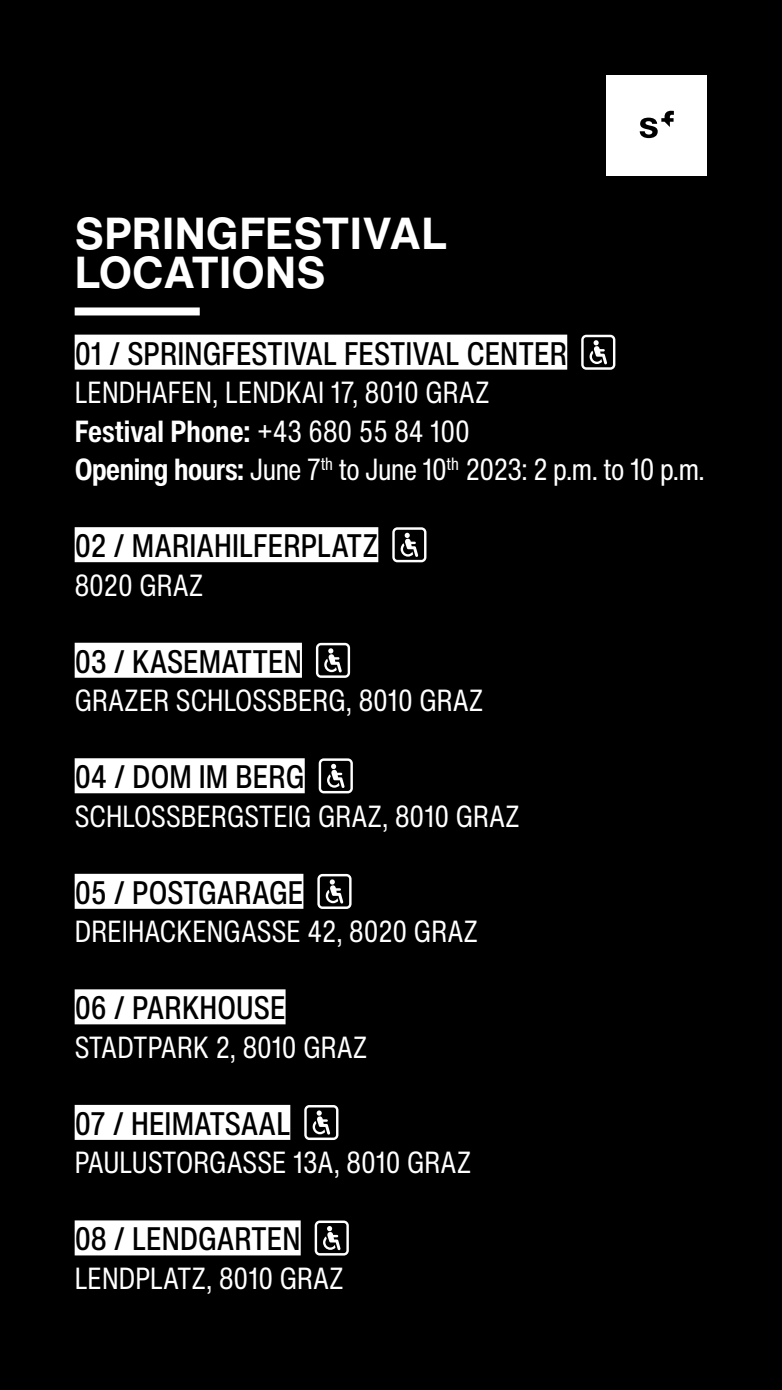
<style>
.page{position:relative;width:782px;height:1390px;background:#000}
.page>*{position:absolute;margin:0;border:0;box-sizing:border-box;transform-origin:0 0}
.t1{font:700 44px/38.5px "Helvetica Now Text";letter-spacing:.01em;color:#fff}
.t2{font:500 condensed 32px "Helvetica Now Text";color:#000}
.t3{font:condensed 30px/38.5px "Helvetica Now Text";color:#fff}
.s1{font-weight:700}
</style>
<div class="page">
<div style="left:606px;top:75px;width:100px;height:100px;background:#fff"></div>
<svg style="left:639px;top:111px;width:34px;height:27px"></svg>
<div style="left:75px;top:334px;width:492px;height:36px;background:#fff"></div>
<div style="left:75px;top:527px;width:303px;height:35px;background:#fff"></div>
<div style="left:75px;top:642px;width:227px;height:36px;background:#fff"></div>
<div style="left:75px;top:758px;width:230px;height:35px;background:#fff"></div>
<div style="left:75px;top:874px;width:228px;height:34px;background:#fff"></div>
<div style="left:75px;top:989px;width:210px;height:35px;background:#fff"></div>
<div style="left:75px;top:1104px;width:215px;height:36px;background:#fff"></div>
<div style="left:75px;top:1220px;width:226px;height:35px;background:#fff"></div>
<svg style="left:581px;top:335px;width:34px;height:35px"></svg>
<svg style="left:392px;top:527px;width:34px;height:35px"></svg>
<svg style="left:316px;top:643px;width:34px;height:35px"></svg>
<svg style="left:319px;top:758px;width:34px;height:35px"></svg>
<svg style="left:317px;top:874px;width:34px;height:35px"></svg>
<svg style="left:304px;top:1105px;width:34px;height:35px"></svg>
<svg style="left:314px;top:1220px;width:35px;height:35px"></svg>
<div style="left:75px;top:307px;width:125px;height:8px;background:#fff"></div>
<h1 class="t1" style="left:75px;top:213px;width:373px">SPRINGFESTIVAL<br>LOCATIONS</h1>
<p class="t2" style="left:75px;top:332px;width:494px">01 / SPRINGFESTIVAL FESTIVAL CENTER</p>
<p class="t3" style="left:75px;top:373px;width:631px">LENDHAFEN, LENDKAI 17, 8010 GRAZ<br><span class="s1">Festival Phone:</span> +43 680 55 84 100<br><span class="s1">Opening hours:</span> June 7<sup>th</sup> to June 10<sup>th</sup> 2023: 2 p.m. to 10 p.m.</p>
<p class="t2" style="left:75px;top:525px;width:305px">02 / MARIAHILFERPLATZ</p>
<p class="t3" style="left:75px;top:566px;width:130px">8020 GRAZ</p>
<p class="t2" style="left:75px;top:640px;width:229px">03 / KASEMATTEN</p>
<p class="t3" style="left:75px;top:681px;width:410px">GRAZER SCHLOSSBERG, 8010 GRAZ</p>
<p class="t2" style="left:75px;top:756px;width:231px">04 / DOM IM BERG</p>
<p class="t3" style="left:75px;top:797px;width:447px">SCHLOSSBERGSTEIG GRAZ, 8010 GRAZ</p>
<p class="t2" style="left:75px;top:871px;width:230px">05 / POSTGARAGE</p>
<p class="t3" style="left:75px;top:912px;width:405px">DREIHACKENGASSE 42, 8020 GRAZ</p>
<p class="t2" style="left:75px;top:987px;width:212px">06 / PARKHOUSE</p>
<p class="t3" style="left:75px;top:1028px;width:294px">STADTPARK 2, 8010 GRAZ</p>
<p class="t2" style="left:75px;top:1102px;width:217px">07 / HEIMATSAAL</p>
<p class="t3" style="left:75px;top:1143px;width:398px">PAULUSTORGASSE 13A, 8010 GRAZ</p>
<p class="t2" style="left:75px;top:1218px;width:227px">08 / LENDGARTEN</p>
<p class="t3" style="left:75px;top:1259px;width:271px">LENDPLATZ, 8010 GRAZ</p>
</div>
